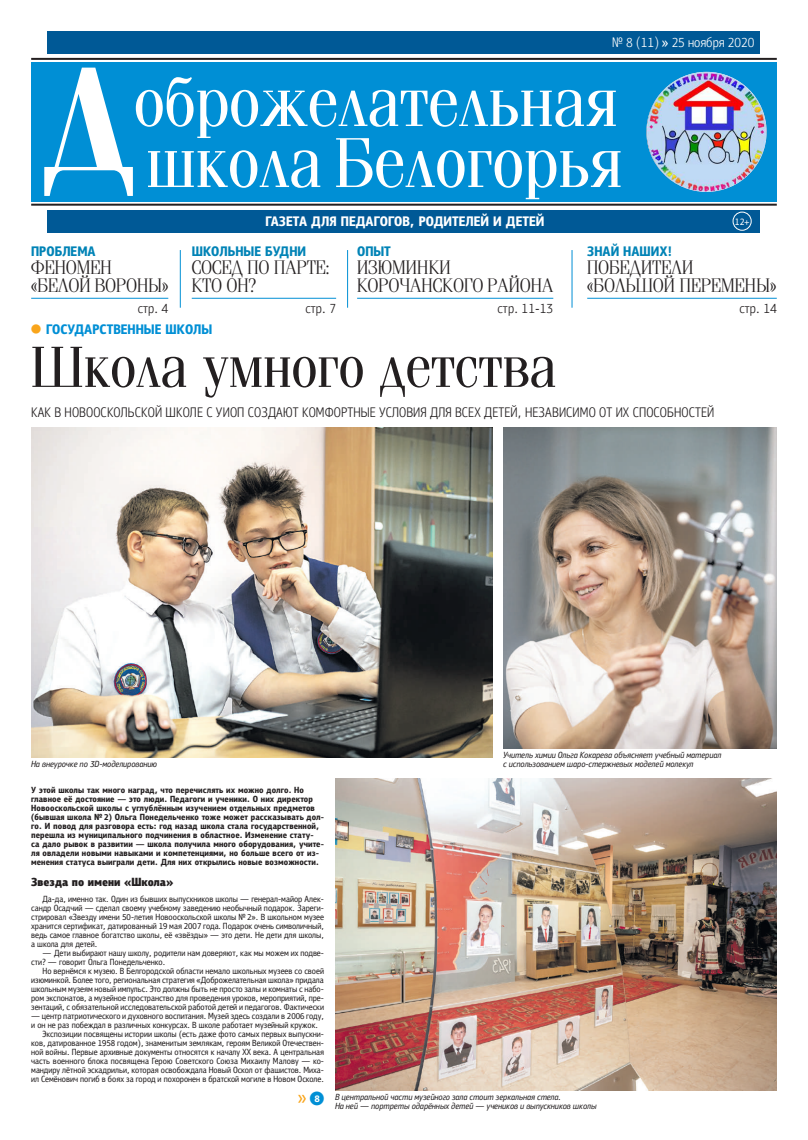
<style>
.page{position:relative;width:808px;height:1140px;background:#fff}
.page>*{position:absolute;margin:0;border:0;box-sizing:border-box;transform-origin:0 0}
.t1{font:59px "Free Fountain";letter-spacing:.01em;color:#231f20}
.t2{font:300 20px/18px "Free Fountain";letter-spacing:.01em;color:#231f20}
.t3{font:300 14px "Free Korocha";letter-spacing:.01em;color:#231f20}
.t4{font:700 14px "Free Korocha";color:#0083b6}
.t5{font:700 14px "Free Korocha";color:#fff}
.t6{font:700 14px "Free Korocha";color:#008fd5}
.t7{font:300 14px "Free Korocha";color:#fff}
.t8{font:900 12px "Free Korocha";color:#231f20}
.t9{font:700 10px "Free Korocha";color:#008fd5}
.t10{font:9.8px "Free Korocha";color:#fff}
.t11{font:9px/9px "Free Korocha";color:#231f20;text-align:justify}
.t12{font:700 9px/9px "Free Korocha";letter-spacing:.01em;color:#231f20}
.t13{font:italic 9px/9px "Free Korocha";letter-spacing:-.005em;color:#231f20}
.s1{font-weight:400}
.s2{color:#fff}
</style>
<div class="page">
<div style="left:48px;top:31px;width:712px;height:23px;background:#005996"></div>
<div style="left:48px;top:210px;width:712px;height:22px;background:#005996"></div>
<hr style="left:31px;top:58px;width:746px;height:2px;background:#231f20">
<hr style="left:31px;top:204px;width:746px;height:2px;background:#231f20">
<div style="left:31px;top:62px;width:746px;height:140px;background:#008fd5"></div>
<img style="left:646px;top:72px;width:120px;height:120px;border-radius:60px">
<svg style="left:44px;top:68px;width:576px;height:131px"></svg>
<hr style="left:180px;top:250px;width:1px;height:58px;background:#008fd5">
<hr style="left:347px;top:250px;width:1px;height:58px;background:#008fd5">
<hr style="left:572px;top:250px;width:1px;height:58px;background:#008fd5">
<hr style="left:31px;top:298px;width:137px;height:1px;background:#008fd5">
<hr style="left:192px;top:298px;width:144px;height:1px;background:#008fd5">
<hr style="left:357px;top:298px;width:196px;height:1px;background:#008fd5">
<hr style="left:587px;top:298px;width:190px;height:1px;background:#008fd5">
<div style="left:732px;top:212px;width:20px;height:19px;border:1px solid #fff;border-radius:50%"></div>
<img style="left:335px;top:778px;width:442px;height:312px">
<img style="left:503px;top:427px;width:274px;height:321px">
<img style="left:31px;top:427px;width:462px;height:330px">
<h3 class="t7" style="left:612px;top:34px;width:144px">№ 8 (11) <span class="s1">»</span> 25 ноября 2020</h3>
<h3 class="t4" style="left:31px;top:243px;width:66px">ПРОБЛЕМА</h3>
<h2 class="t2" style="left:31px;top:258px;width:139px">ФЕНОМЕН «БЕЛОЙ ВОРОНЫ»</h2>
<h3 class="t3" style="left:138px;top:300px;width:32px">стр. 4</h3>
<h3 class="t5" style="left:265px;top:213px;width:280px">ГАЗЕТА ДЛЯ ПЕДАГОГОВ, РОДИТЕЛЕЙ И ДЕТЕЙ</h3>
<h3 class="t4" style="left:192px;top:243px;width:116px">ШКОЛЬНЫЕ БУДНИ</h3>
<h2 class="t2" style="left:192px;top:258px;width:139px">СОСЕД ПО ПАРТЕ:<br>КТО ОН?</h2>
<h3 class="t3" style="left:305px;top:300px;width:32px">стр. 7</h3>
<h3 class="t4" style="left:357px;top:243px;width:35px">ОПЫТ</h3>
<h2 class="t2" style="left:357px;top:258px;width:198px">ИЗЮМИНКИ<br>КОРОЧАНСКОГО РАЙОНА</h2>
<h3 class="t3" style="left:497px;top:300px;width:57px">стр. 11-13</h3>
<p class="t10" style="left:735px;top:216px;width:16px">12+</p>
<h3 class="t4" style="left:587px;top:243px;width:87px">ЗНАЙ НАШИХ!</h3>
<h2 class="t2" style="left:587px;top:258px;width:190px">ПОБЕДИТЕЛИ «БОЛЬШОЙ ПЕРЕМЕНЫ»</h2>
<h3 class="t3" style="left:739px;top:300px;width:39px">стр. 14</h3>
<h3 class="t6" style="left:46px;top:321px;width:168px">ГОСУДАРСТВЕННЫЕ ШКОЛЫ</h3>
<h1 class="t1" style="left:31px;top:337px;width:526px">Школа умного детства</h1>
<h3 class="t3" style="left:31px;top:404px;width:685px">КАК В НОВООСКОЛЬСКОЙ ШКОЛЕ С УИОП СОЗДАЮТ КОМФОРТНЫЕ УСЛОВИЯ ДЛЯ ВСЕХ ДЕТЕЙ, НЕЗАВИСИМО ОТ ИХ СПОСОБНОСТЕЙ</h3>
<p class="t13" style="left:31px;top:759px;width:127px">На внеурочке по 3D-моделированию</p>
<p class="t13" style="left:503px;top:750px;width:220px">Учитель химии Ольга Кокарева объясняет учебный материал с использованием шаро-стержневых моделей молекул</p>
<p class="t12" style="left:31px;top:786px;width:294px">У этой школы так много наград, что перечислять их можно долго. Но главное её достояние — это люди. Педагоги и ученики. О них директор Новооскольской школы с углублённым изучением отдельных предметов (бывшая школа №2) Ольга Понедельченко тоже может рассказывать дол&shy;го. И повод для разговора есть: год назад школа стала государственной, перешла из муниципального подчинения в областное. Изменение стату&shy;са дало рывок в развитии — школа получила много оборудования, учите&shy;ля овладели новыми навыками и компетенциями, но больше всего от из&shy;менения статуса выиграли дети. Для них открылись новые возможности.</p>
<h3 class="t8" style="left:31px;top:874px;width:144px">Звезда по имени «Школа»</h3>
<p class="t11" style="left:31px;top:894px;width:294px;text-indent:11px">Да-да, именно так. Один из бывших выпускников школы — генерал-майор Алек&shy;сандр Осадчий — сделал своему учебному заведению необычный подарок. Зареги&shy;стрировал «Звезду имени 50-летия Новооскольской школы №2». В школьном музее хранится сертификат, датированный 19 мая 2007 года. Подарок очень символичный, ведь самое главное богатство школы, её «звёзды» — это дети. Не дети для школы, а школа для детей.</p>
<p class="t11" style="left:31px;top:948px;width:294px;text-indent:11px">— Дети выбирают нашу школу, родители нам доверяют, как мы можем их подве&shy;сти? — говорит Ольга Понедельченко.</p>
<p class="t11" style="left:31px;top:966px;width:294px;text-indent:11px">Но вернёмся к музею. В Белгородской области немало школьных музеев со своей изюминкой. Более того, региональная стратегия «Доброжелательная школа» придала школьным музеям новый импульс. Это должны быть не просто залы и комнаты с набо&shy;ром экспонатов, а музейное пространство для проведения уроков, мероприятий, пре&shy;зентаций, с обязательной исследовательской работой детей и педагогов. Фактически</p>
<p class="t11" style="left:31px;top:1011px;width:294px">— центр патриотического и духовного воспитания. Музей здесь создали в 2006 году,</p>
<p class="t11" style="left:31px;top:1020px;width:288px">и он не раз побеждал в различных конкурсах. В школе работает музейный кружок.</p>
<p class="t11" style="left:43px;top:1029px;width:283px">Экспозиции посвящены истории школы (есть даже фото самых первых выпускни-</p>
<p class="t11" style="left:31px;top:1038px;width:294px">ков, датированное 1958 годом), знаменитым землякам, героям Великой Отечествен-</p>
<p class="t11" style="left:31px;top:1047px;width:294px">ной войны. Первые архивные документы относятся к началу ХХ века. А центральная</p>
<p class="t11" style="left:31px;top:1056px;width:294px">часть военного блока посвящена Герою Советского Союза Михаилу Малову — ко-</p>
<p class="t11" style="left:31px;top:1065px;width:294px">мандиру лётной эскадрильи, которая освобождала Новый Оскол от фашистов. Миха-</p>
<p class="t11" style="left:31px;top:1074px;width:294px">ил Семёнович погиб в боях за город и похоронен в братской могиле в Новом Осколе.</p>
<p class="t9" style="left:309px;top:1092px;width:15px">●.<span class="s2">8</span>.</p>
<p class="t13" style="left:335px;top:1092px;width:263px">В центральной части музейного зала стоит зеркальная стела.<br>На ней — портреты одарённых детей — учеников и выпускников школы</p>
</div>
